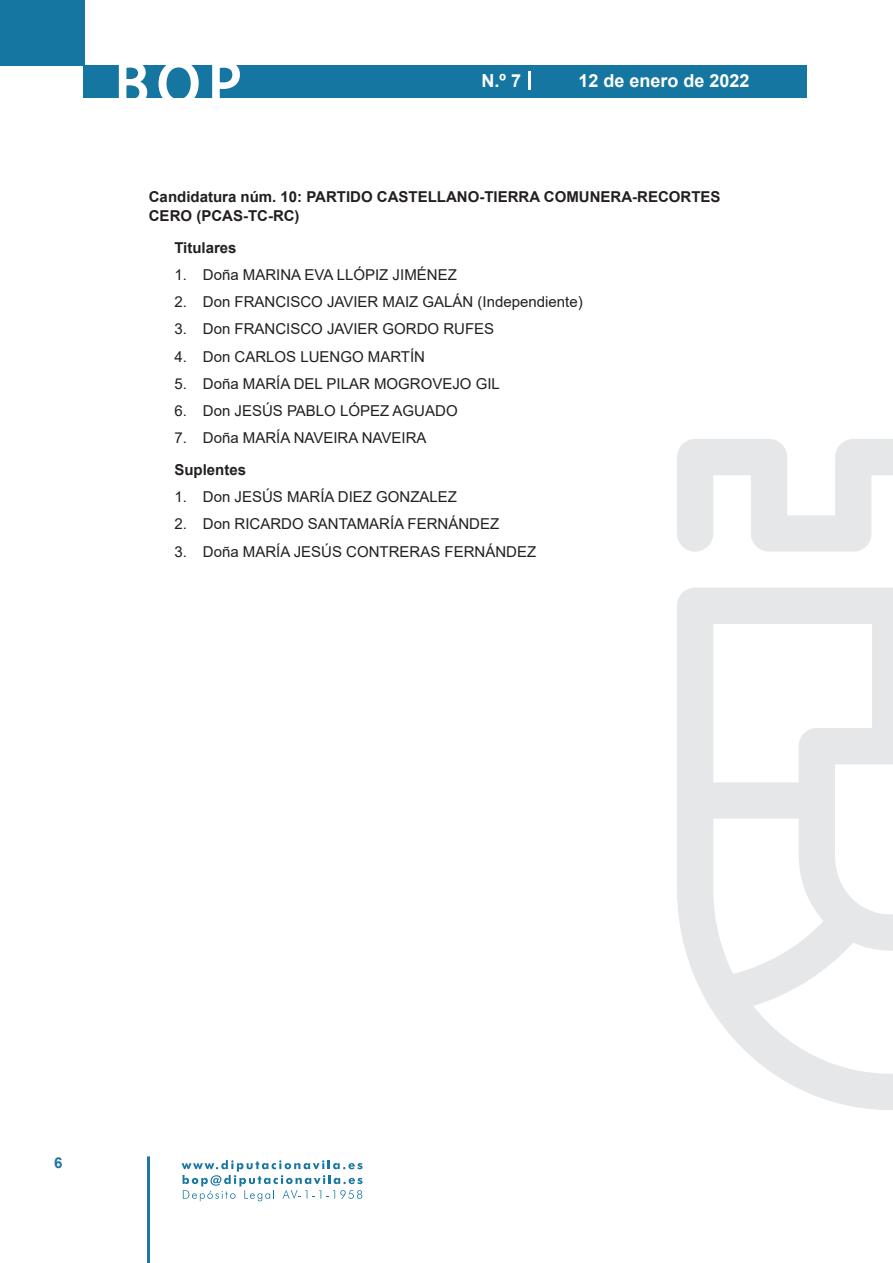
<style>
.page{position:relative;width:893px;height:1263px;background:#fff}
.page>*{position:absolute;margin:0;border:0;box-sizing:border-box;transform-origin:0 0}
.t1{font:500 61.5px "Avant Garde";color:#fff}
.t2{font:700 18px "Arial";color:#fff}
.t3{font:15px "Arial";color:#231f20}
.t4{font:700 15px/18.8px "Arial";color:#231f20}
.t5{font:700 15px "Arial";color:#1d76a4}
</style>
<div class="page">
<div style="left:0;top:0;width:85px;height:65px;background:#1676a2"></div>
<div style="left:84px;top:65px;width:723px;height:33px;background:#1676a2"></div>
<svg style="left:118px;top:65px;width:30px;height:33px"></svg>
<svg style="left:158px;top:65px;width:41px;height:33px"></svg>
<svg style="left:212px;top:65px;width:28px;height:33px"></svg>
<svg style="left:182px;top:1160px;width:181px;height:41px"></svg>
<hr style="left:147px;top:1156px;width:3px;height:107px;background:#1d76a4">
<svg style="left:529px;top:71px;width:2px;height:19px"></svg>
<svg style="left:677px;top:439px;width:216px;height:671px"></svg>
<h1 class="t1" style="left:115px;top:46px;width:128px">BOP</h1>
<p class="t2" style="left:482px;top:68px;width:41px">N.º 7</p>
<p class="t2" style="left:578px;top:68px;width:173px">12 de enero de 2022</p>
<p class="t4" style="left:149px;top:188px;width:573px">Candidatura núm. 10: PARTIDO CASTELLANO-TIERRA COMUNERA-RECORTES<br>CERO (PCAS-TC-RC)</p>
<p class="t4" style="left:174px;top:238px;width:64px">Titulares</p>
<p class="t3" style="left:174px;top:264px;width:284px">1. Doña MARINA EVA LLÓPIZ JIMÉNEZ</p>
<p class="t3" style="left:174px;top:291px;width:410px">2. Don FRANCISCO JAVIER MAIZ GALÁN (Independiente)</p>
<p class="t3" style="left:174px;top:319px;width:321px">3. Don FRANCISCO JAVIER GORDO RUFES</p>
<p class="t3" style="left:174px;top:346px;width:252px">4. Don CARLOS LUENGO MARTÍN</p>
<p class="t3" style="left:174px;top:373px;width:327px">5. Doña MARÍA DEL PILAR MOGROVEJO GIL</p>
<p class="t3" style="left:174px;top:400px;width:285px">6. Don JESÚS PABLO LÓPEZ AGUADO</p>
<p class="t3" style="left:174px;top:428px;width:254px">7. Doña MARÍA NAVEIRA NAVEIRA</p>
<p class="t4" style="left:174px;top:460px;width:73px">Suplentes</p>
<p class="t3" style="left:174px;top:486px;width:284px">1. Don JESÚS MARÍA DIEZ GONZALEZ</p>
<p class="t3" style="left:174px;top:514px;width:326px">2. Don RICARDO SANTAMARÍA FERNÁNDEZ</p>
<p class="t3" style="left:174px;top:541px;width:363px">3. Doña MARÍA JESÚS CONTRERAS FERNÁNDEZ</p>
<p class="t5" style="left:54px;top:1152px;width:10px">6</p>
</div>
